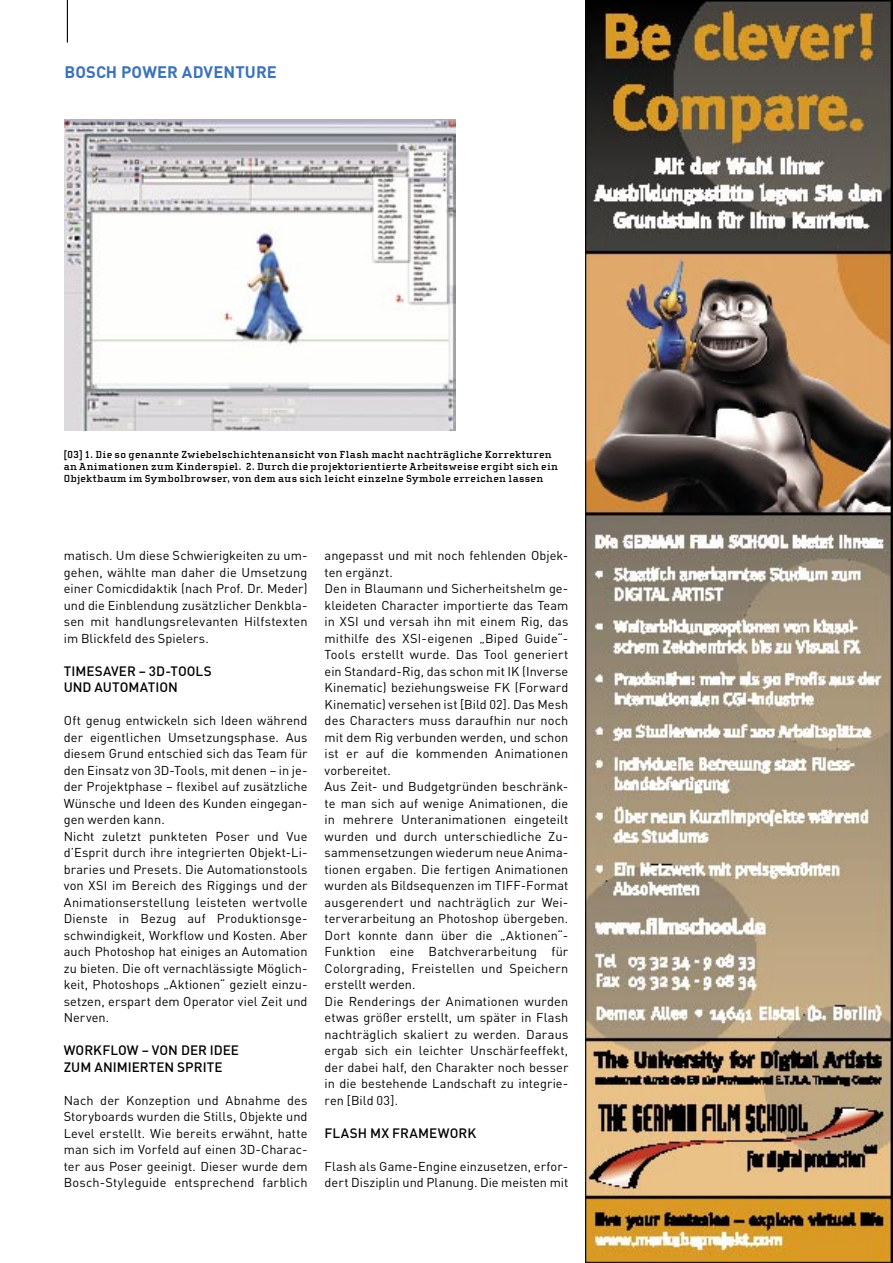
<style>
.page{position:relative;width:893px;height:1263px;background:#fff}
.page>*{position:absolute;margin:0;border:0;box-sizing:border-box;transform-origin:0 0}
.t1{font:700 16.5px "DIN";letter-spacing:.005em;color:#3c72b7}
._01c_Zwischentitel{font:500 13.5px/16.5px "DIN";letter-spacing:.005em;color:#000}
._01a_Fließtext{font:12.75px/16.5px "DIN";letter-spacing:.005em;color:#000;text-align:justify}
._01d_Bildunterschrift_schwarz{font:700 10.5px/12px "Cholla Slab";letter-spacing:.035em;color:#000}
</style>
<div class="page">
<img style="left:64px;top:119px;width:391px;height:312px">
<img style="left:585px;top:0;width:308px;height:1263px">
<hr style="left:67px;top:0;width:1px;height:43px;background:#000">
<p class="t1" style="left:65px;top:61px;width:214px">BOSCH POWER ADVENTURE</p>
<p class="_01d_Bildunterschrift_schwarz" style="left:64px;top:448px;width:496px">[03] 1. Die so genannte Zwiebelschichtenansicht von Flash macht nachträgliche Korrekturen an Animationen zum Kinderspiel. 2. Durch die projektorientierte Arbeitsweise ergibt sich ein<br>Objektbaum im Symbolbrowser, von dem aus sich leicht einzelne Symbole erreichen lassen</p>
<p class="_01a_Fließtext" style="left:64px;top:547px;width:245px">matisch. Um diese Schwierigkeiten zu um&shy;gehen, wählte man daher die Umsetzung einer Comicdidaktik (nach Prof. Dr. Meder) und die Einblendung zusätzlicher Denkbla&shy;sen mit handlungsrelevanten Hilfstexten im Blickfeld des Spielers.</p>
<p class="_01c_Zwischentitel" style="left:64px;top:662px;width:150px">TIMESAVER – 3D-TOOLS<br>UND AUTOMATION</p>
<p class="_01a_Fließtext" style="left:64px;top:712px;width:245px">Oft genug entwickeln sich Ideen während der eigentlichen Umsetzungsphase. Aus diesem Grund entschied sich das Team für den Einsatz von 3D-Tools, mit denen – in je&shy;der Projektphase – flexibel auf zusätzliche Wünsche und Ideen des Kunden eingegan&shy;gen werden kann.</p>
<p class="_01a_Fließtext" style="left:64px;top:828px;width:245px">Nicht zuletzt punkteten Poser und Vue d’Esprit durch ihre integrierten Objekt-Li&shy;braries und Presets. Die Automationstools von XSI im Bereich des Riggings und der Animationserstellung leisteten wertvolle Dienste in Bezug auf Produktionsge&shy;schwindigkeit, Workflow und Kosten. Aber auch Photoshop hat einiges an Automation zu bieten. Die oft vernachlässigte Möglich&shy;keit, Photoshops „Aktionen“ gezielt einzu&shy;setzen, erspart dem Operator viel Zeit und Nerven.</p>
<p class="_01c_Zwischentitel" style="left:64px;top:1042px;width:177px">WORKFLOW – VON DER IDEE<br>ZUM ANIMIERTEN SPRITE</p>
<p class="_01a_Fließtext" style="left:64px;top:1092px;width:245px">Nach der Konzeption und Abnahme des Storyboards wurden die Stills, Objekte und Level erstellt. Wie bereits erwähnt, hatte man sich im Vorfeld auf einen 3D-Charac&shy;ter aus Poser geeinigt. Dieser wurde dem Bosch-Styleguide entsprechend farblich</p>
<p class="_01a_Fließtext" style="left:325px;top:547px;width:245px">angepasst und mit noch fehlenden Objek&shy;ten ergänzt.</p>
<p class="_01a_Fließtext" style="left:325px;top:580px;width:245px">Den in Blaumann und Sicherheitshelm ge&shy;kleideten Character importierte das Team in XSI und versah ihn mit einem Rig, das mithilfe des XSI-eigenen „Biped Guide“- Tools erstellt wurde. Das Tool generiert ein Standard-Rig, das schon mit IK (Inverse Kinematic) beziehungsweise FK (Forward Kinematic) versehen ist [Bild 02]. Das Mesh des Characters muss daraufhin nur noch mit dem Rig verbunden werden, und schon ist er auf die kommenden Animationen vorbereitet.</p>
<p class="_01a_Fließtext" style="left:325px;top:778px;width:245px">Aus Zeit- und Budgetgründen beschränk&shy;te man sich auf wenige Animationen, die in mehrere Unteranimationen eingeteilt wurden und durch unterschiedliche Zu&shy;sammensetzungen wiederum neue Anima&shy;tionen ergaben. Die fertigen Animationen wurden als Bildsequenzen im TIFF-Format ausgerendert und nachträglich zur Wei&shy;terverarbeitung an Photoshop übergeben.<br>Dort konnte dann über die „Aktionen“- Funktion eine Batchverarbeitung für Colorgrading, Freistellen und Speichern erstellt werden.</p>
<p class="_01a_Fließtext" style="left:325px;top:993px;width:245px">Die Renderings der Animationen wurden etwas größer erstellt, um später in Flash nachträglich skaliert zu werden. Daraus ergab sich ein leichter Unschärfeeffekt, der dabei half, den Charakter noch besser in die bestehende Landschaft zu integrie&shy;ren [Bild 03].</p>
<p class="_01c_Zwischentitel" style="left:325px;top:1124px;width:153px">FLASH MX FRAMEWORK</p>
<p class="_01a_Fließtext" style="left:325px;top:1158px;width:245px">Flash als Game-Engine einzusetzen, erfor&shy;dert Disziplin und Planung. Die meisten mit</p>
</div>
